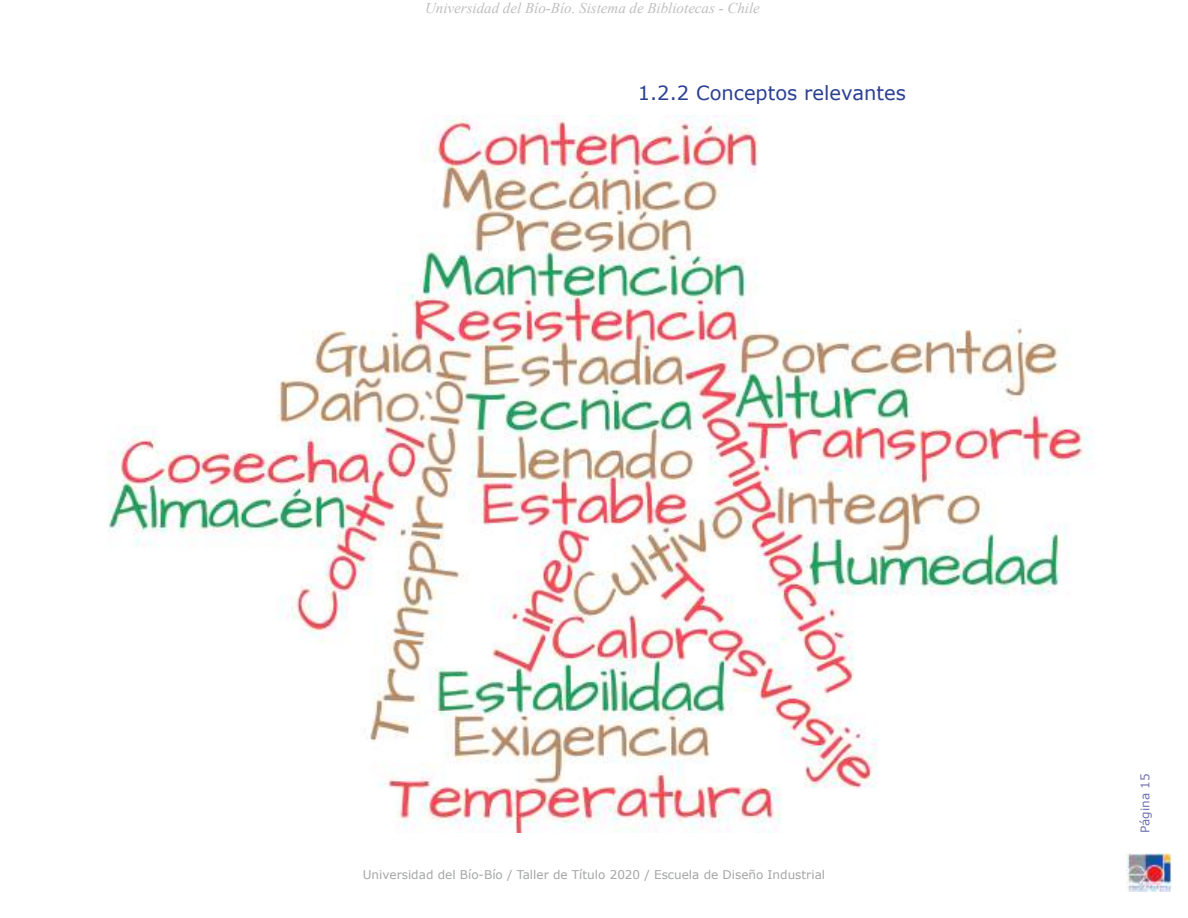
<style>
.page{position:relative;width:1188px;height:918px;background:#fff}
.page>*{position:absolute;margin:0;border:0;box-sizing:border-box;transform-origin:0 0}
.t1{font:19.5px "Verdana";color:#2a3f91}
.t2{font:italic 15px "Times New Roman";color:#bfbfbf}
.t3{font:12px "Verdana";color:#a4a5a6}
.t4{font:12px "Verdana";color:#7071af}
</style>
<div class="page">
<img style="left:1126px;top:853px;width:45px;height:39px">
<img style="left:108px;top:115px;width:985px;height:718px">
<p class="t2" style="left:425px;top:-2px;width:336px">Universidad del Bío-Bío. Sistema de Bibliotecas - Chile</p>
<h1 class="t1" style="left:638px;top:80px;width:270px">1.2.2 Conceptos relevantes</h1>
<p class="t3" style="left:363px;top:867px;width:464px">Universidad del Bío-Bío / Taller de Título 2020 / Escuela de Diseño Industrial</p>
<p class="t4" style="left:1137px;top:833px;width:61px;rotate:-90deg">Página 15</p>
</div>
